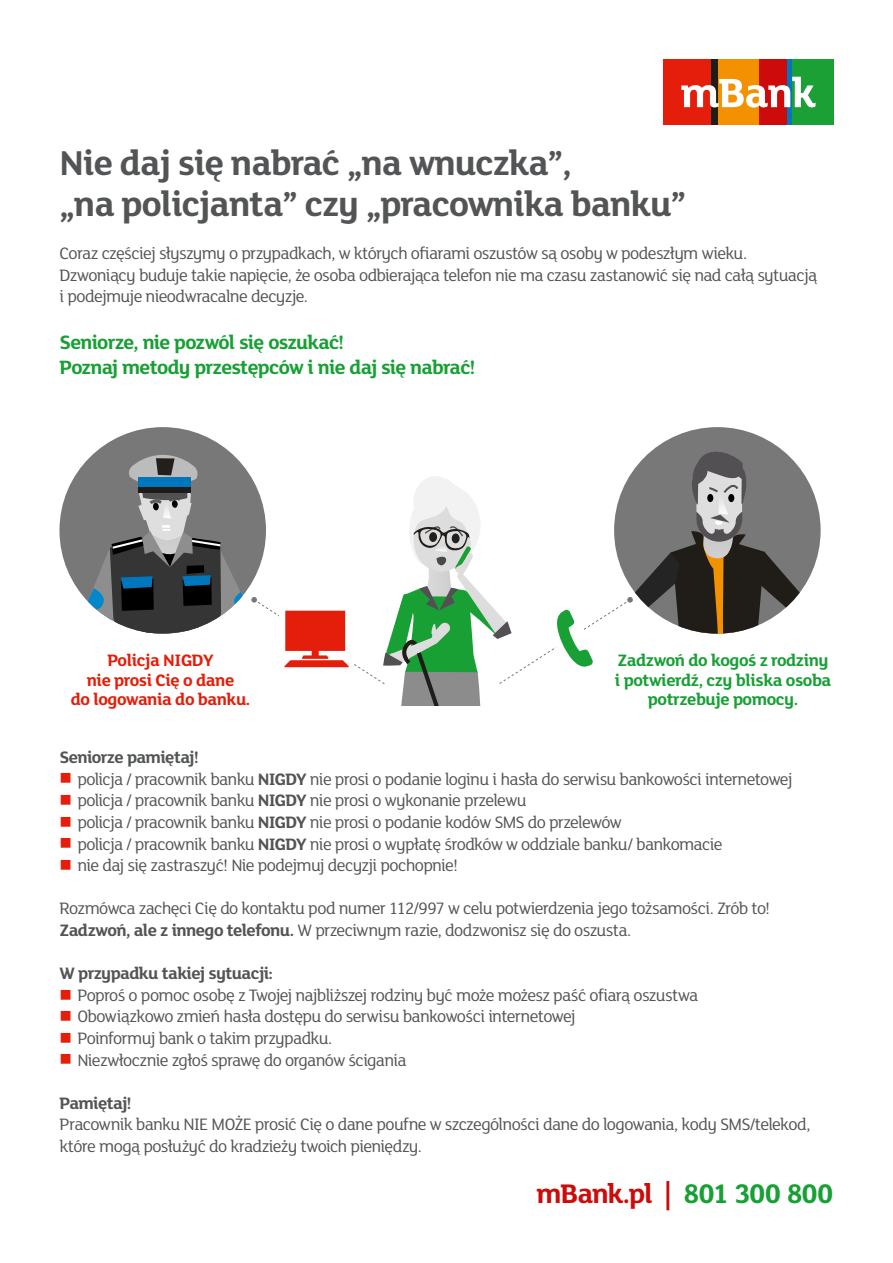
<style>
.page{position:relative;width:893px;height:1263px;background:#fff}
.page>*{position:absolute;margin:0;border:0;box-sizing:border-box;transform-origin:0 0}
.t1{font:700 37.5px/40.5px "FS Lola";letter-spacing:-.025em;color:#525455}
.t2{font:700 29.25px "FS Lola";letter-spacing:-.04em;color:#cc0b0a}
.t3{font:700 21px/25.2px "FS Lola";letter-spacing:-.035em;color:#18a035}
.t4{font:18px/21.6px "FS Lola";letter-spacing:-.035em;color:#525455}
.t5{font:700 18px/19.5px "FS Lola";letter-spacing:-.025em;color:#18a035;text-align:center}
.t6{font:700 18px "FS Lola";letter-spacing:-.035em;color:#525455}
.t7{font:700 18px/19.5px "FS Lola";letter-spacing:-.025em;color:#e41e0a;text-align:center}
.s1{color:#e41e0a}
.s2{font-weight:700}
.s3{color:#18a035}
</style>
<div class="page">
<div style="left:792px;top:59px;width:42px;height:66px;background:#1aa035"></div>
<div style="left:759px;top:59px;width:28px;height:66px;background:#cc0b0a"></div>
<div style="left:718px;top:59px;width:41px;height:66px;background:#f39100"></div>
<div style="left:663px;top:59px;width:48px;height:66px;background:#e41e0a"></div>
<div style="left:711px;top:59px;width:7px;height:66px;background:#201c17"></div>
<div style="left:787px;top:59px;width:5px;height:66px;background:#0077bd"></div>
<svg style="left:681px;top:77px;width:135px;height:31px"></svg>
<div style="left:614px;top:427px;width:207px;height:207px;background:#787878;border-radius:50%"></div>
<div style="left:60px;top:427px;width:206px;height:207px;background:#787878;border-radius:50%"></div>
<svg style="left:75px;top:445px;width:743px;height:260px"></svg>
<h1 class="t1" style="left:60px;top:141px;width:628px">Nie daj się nabrać „na wnuczka”,<br>„na policjanta” czy „pracownika banku”</h1>
<p class="t4" style="left:60px;top:242px;width:759px">Coraz częściej słyszymy o przypadkach, w których ofiarami oszustów są osoby w podeszłym wieku.<br>Dzwoniący buduje takie napięcie, że osoba odbierająca telefon nie ma czasu zastanowić się nad całą sytuacją i podejmuje nieodwracalne decyzje.</p>
<p class="t3" style="left:60px;top:329px;width:418px">Seniorze, nie pozwól się oszukać!<br>Poznaj metody przestępców i nie daj się nabrać!</p>
<p class="t7" style="left:71px;top:650px;width:181px">Policja NIGDY<br>nie prosi Cię o dane<br>do logowania do banku.</p>
<p class="t5" style="left:615px;top:650px;width:218px">Zadzwoń do kogoś z rodziny i potwierdź, czy bliska osoba potrzebuje pomocy.</p>
<p class="t6" style="left:60px;top:745px;width:141px">Seniorze pamiętaj!</p>
<p class="t4" style="left:60px;top:767px;width:734px"><span class="s1">■</span> policja / pracownik banku <span class="s2">NIGDY</span> nie prosi o podanie loginu i hasła do serwisu bankowości internetowej</p>
<p class="t4" style="left:60px;top:789px;width:469px"><span class="s1">■</span> policja / pracownik banku <span class="s2">NIGDY</span> nie prosi o wykonanie przelewu</p>
<p class="t4" style="left:60px;top:810px;width:564px"><span class="s1">■</span> policja / pracownik banku <span class="s2">NIGDY</span> nie prosi o podanie kodów SMS do przelewów</p>
<p class="t4" style="left:60px;top:832px;width:665px"><span class="s1">■</span> policja / pracownik banku <span class="s2">NIGDY</span> nie prosi o wypłatę środków w oddziale banku/ bankomacie</p>
<p class="t4" style="left:60px;top:854px;width:400px"><span class="s1">■</span> nie daj się zastraszyć! Nie podejmuj decyzji pochopnie!</p>
<p class="t4" style="left:60px;top:897px;width:712px">Rozmówca zachęci Cię do kontaktu pod numer 112/997 w celu potwierdzenia jego tożsamości. Zrób to!<br><span class="s2">Zadzwoń, ale z innego telefonu.</span> W przeciwnym razie, dodzwonisz się do oszusta.</p>
<p class="t6" style="left:60px;top:961px;width:215px">W przypadku takiej sytuacji:</p>
<p class="t4" style="left:60px;top:983px;width:640px"><span class="s1">■</span> Poproś o pomoc osobę z Twojej najbliższej rodziny być może możesz paść ofiarą oszustwa</p>
<p class="t4" style="left:60px;top:1005px;width:518px"><span class="s1">■</span> Obowiązkowo zmień hasła dostępu do serwisu bankowości internetowej</p>
<p class="t4" style="left:60px;top:1026px;width:274px"><span class="s1">■</span> Poinformuj bank o takim przypadku.</p>
<p class="t4" style="left:60px;top:1048px;width:349px"><span class="s1">■</span> Niezwłocznie zgłoś sprawę do organów ścigania</p>
<p class="t6" style="left:60px;top:1090px;width:74px">Pamiętaj!</p>
<p class="t4" style="left:60px;top:1113px;width:752px">Pracownik banku NIE MOŻE prosić Cię o dane poufne w szczególności dane do logowania, kody SMS/telekod, które mogą posłużyć do kradzieży twoich pieniędzy.</p>
<h2 class="t2" style="left:537px;top:1174px;width:298px">mBank.pl | <span class="s3">801 300 800</span></h2>
</div>
